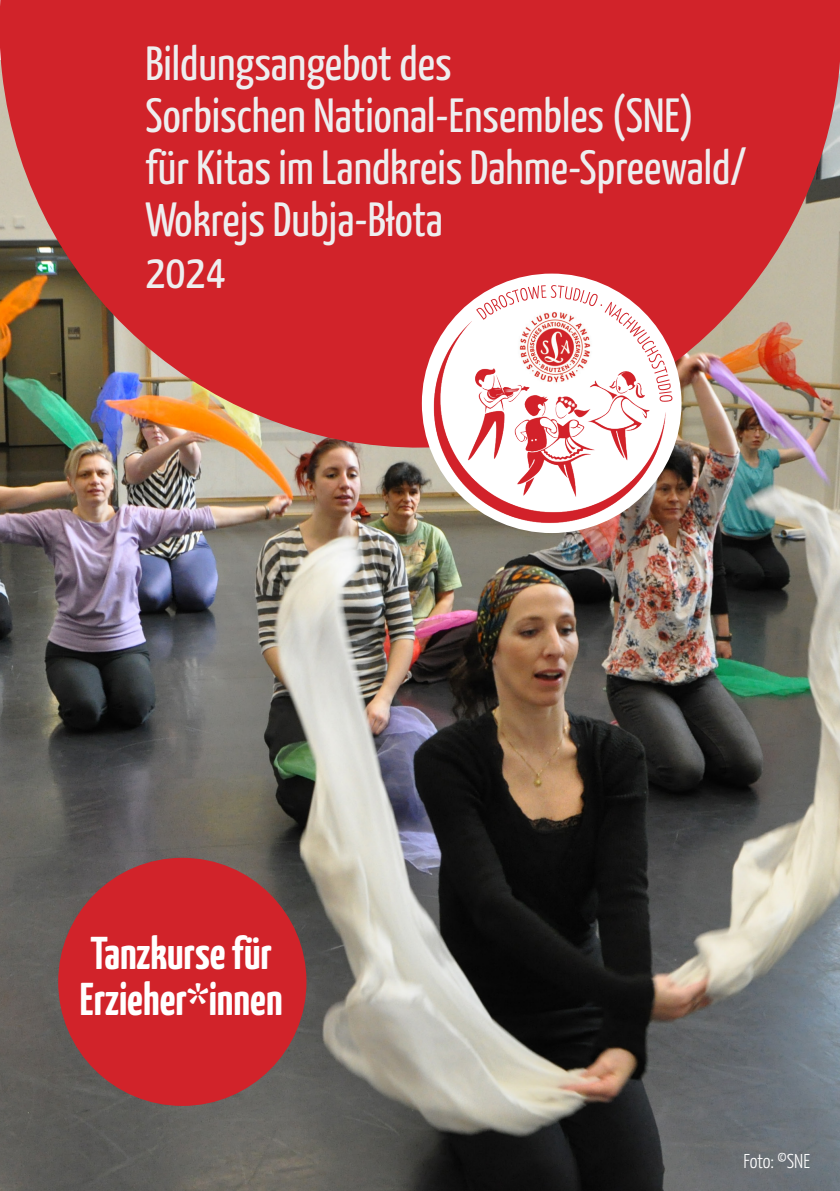
<style>
.page{position:relative;width:840px;height:1191px;background:#fff}
.page>*{position:absolute;margin:0;border:0;box-sizing:border-box;transform-origin:0 0}
.t1{font:48px "Yanone Kaffeesatz";color:#eeeeef}
.t2{font:700 46px "Yanone Kaffeesatz";color:#fff}
.t3{font:300 20px "Yanone Kaffeesatz";letter-spacing:-.015em;color:#fff}
</style>
<div class="page">
<img style="left:0;top:470px;width:839px;height:721px">
<svg style="left:0;top:0;width:839px;height:470px;background:#c53b3b"></svg>
<img style="left:423px;top:272px;width:258px;height:258px">
<svg style="left:476px;top:285px;width:196px;height:117px"></svg>
<div style="left:58px;top:857px;width:248px;height:249px;background:#d1232a;border-radius:50%"></div>
<p class="t1" style="left:145px;top:34px;width:307px">Bildungsangebot des</p>
<p class="t1" style="left:145px;top:86px;width:549px">Sorbischen National-Ensembles (SNE)</p>
<p class="t1" style="left:145px;top:138px;width:602px">für Kitas im Landkreis Dahme-Spreewald/</p>
<p class="t1" style="left:145px;top:190px;width:298px">Wokrejs Dubja-Błota</p>
<p class="t1" style="left:145px;top:242px;width:82px">2024</p>
<p class="t2" style="left:91px;top:925px;width:183px">Tanzkurse für</p>
<p class="t2" style="left:80px;top:971px;width:204px">Erzieher*innen</p>
<p class="t3" style="left:743px;top:1148px;width:68px">Foto: ©SNE</p>
</div>
